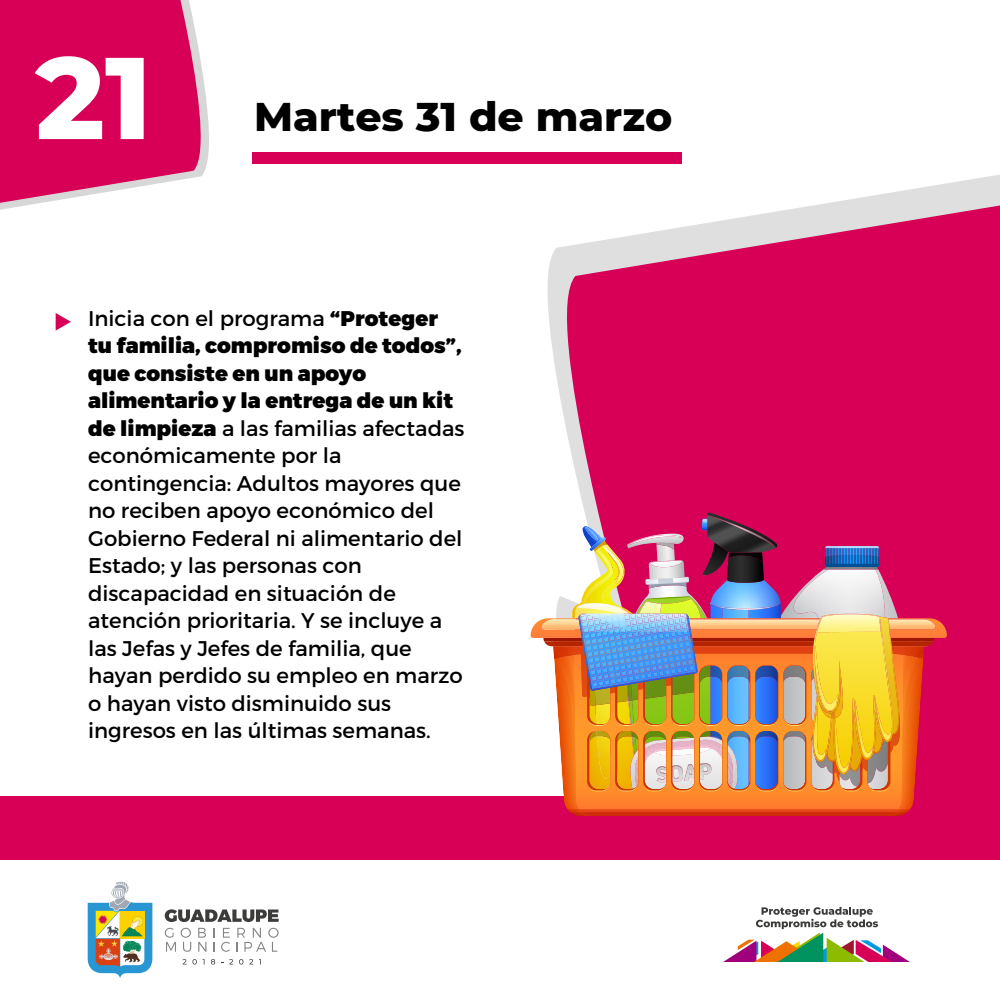
<style>
.page{position:relative;width:1000px;height:1000px;background:#fff}
.page>*{position:absolute;margin:0;border:0;box-sizing:border-box;transform-origin:0 0}
.t1{font:800 116px "Montserrat";color:#fff}
.t2{font:800 40.88px "Montserrat";color:#000}
.t3{font:21.25px/27.5px "Montserrat";color:#000}
.s1{font-weight:900}
</style>
<div class="page">
<svg style="left:0;top:65px;width:209px;height:145px"></svg>
<svg style="left:0;top:0;width:201px;height:206px;background:#da1d69"></svg>
<svg style="left:824px;top:174px;width:176px;height:30px"></svg>
<svg style="left:540px;top:204px;width:460px;height:593px;background:#de3576"></svg>
<div style="left:252px;top:153px;width:429px;height:11px;background:#d80056"></div>
<div style="left:0;top:797px;width:1000px;height:63px;background:#d80056"></div>
<svg style="left:56px;top:313px;width:15px;height:18px"></svg>
<svg style="left:165px;top:909px;width:114px;height:13px"></svg>
<svg style="left:165px;top:928px;width:26px;height:24px"></svg>
<svg style="left:198px;top:928px;width:8px;height:24px"></svg>
<svg style="left:214px;top:928px;width:1px;height:24px"></svg>
<svg style="left:221px;top:928px;width:9px;height:24px"></svg>
<svg style="left:236px;top:928px;width:43px;height:24px"></svg>
<svg style="left:183px;top:959px;width:14px;height:6px"></svg>
<svg style="left:211px;top:959px;width:4px;height:6px"></svg>
<svg style="left:229px;top:959px;width:4px;height:5px"></svg>
<svg style="left:239px;top:959px;width:4px;height:6px"></svg>
<svg style="left:249px;top:959px;width:4px;height:5px"></svg>
<svg style="left:88px;top:882px;width:64px;height:97px"></svg>
<svg style="left:723px;top:907px;width:187px;height:55px"></svg>
<img style="left:572px;top:546px;width:62px;height:72px">
<img style="left:607px;top:541px;width:19px;height:62px">
<img style="left:583px;top:548px;width:30px;height:55px">
<img style="left:603px;top:546px;width:21px;height:38px">
<img style="left:577px;top:603px;width:51px;height:11px">
<svg style="left:608px;top:604px;width:8px;height:2px"></svg>
<img style="left:582px;top:526px;width:20px;height:21px">
<svg style="left:585px;top:527px;width:22px;height:25px"></svg>
<img style="left:657px;top:548px;width:18px;height:12px">
<img style="left:656px;top:548px;width:18px;height:2px">
<img style="left:628px;top:585px;width:79px;height:29px">
<img style="left:629px;top:597px;width:82px;height:21px">
<svg style="left:646px;top:596px;width:44px;height:3px"></svg>
<img style="left:632px;top:599px;width:69px;height:19px">
<svg style="left:645px;top:577px;width:44px;height:12px"></svg>
<img style="left:639px;top:601px;width:23px;height:13px">
<img style="left:649px;top:560px;width:36px;height:19px">
<img style="left:651px;top:561px;width:31px;height:6px">
<img style="left:627px;top:534px;width:59px;height:14px">
<img style="left:629px;top:535px;width:54px;height:10px">
<img style="left:781px;top:567px;width:117px;height:51px">
<img style="left:823px;top:567px;width:55px;height:2px">
<img style="left:786px;top:570px;width:99px;height:48px">
<img style="left:825px;top:546px;width:54px;height:3px">
<img style="left:825px;top:566px;width:54px;height:1px">
<svg style="left:825px;top:549px;width:54px;height:17px"></svg>
<img style="left:711px;top:610px;width:70px;height:8px">
<img style="left:711px;top:580px;width:70px;height:23px">
<svg style="left:702px;top:519px;width:5px;height:11px"></svg>
<img style="left:727px;top:556px;width:37px;height:27px">
<img style="left:728px;top:552px;width:35px;height:10px">
<img style="left:702px;top:542px;width:26px;height:34px">
<img style="left:707px;top:512px;width:71px;height:36px">
<img style="left:711px;top:603px;width:70px;height:7px">
<img style="left:722px;top:610px;width:26px;height:8px">
<img style="left:722px;top:608px;width:23px;height:2px">
<img style="left:707px;top:515px;width:69px;height:37px">
<img style="left:709px;top:515px;width:66px;height:31px">
<img style="left:711px;top:516px;width:63px;height:30px">
<img style="left:572px;top:659px;width:334px;height:151px">
<svg style="left:544px;top:646px;width:380px;height:13px"></svg>
<img style="left:574px;top:646px;width:330px;height:51px">
<img style="left:543px;top:641px;width:391px;height:5px">
<img style="left:834px;top:713px;width:66px;height:68px">
<img style="left:543px;top:638px;width:391px;height:3px">
<img style="left:531px;top:618px;width:416px;height:20px">
<img style="left:542px;top:619px;width:393px;height:11px">
<img style="left:578px;top:810px;width:321px;height:1px">
<svg style="left:570px;top:811px;width:338px;height:5px"></svg>
<img style="left:576px;top:812px;width:325px;height:4px">
<img style="left:582px;top:812px;width:314px;height:4px">
<img style="left:587px;top:781px;width:23px;height:11px">
<img style="left:587px;top:716px;width:23px;height:10px">
<img style="left:615px;top:781px;width:23px;height:11px">
<img style="left:615px;top:716px;width:23px;height:10px">
<img style="left:643px;top:781px;width:24px;height:11px">
<img style="left:643px;top:716px;width:24px;height:10px">
<svg style="left:656px;top:765px;width:38px;height:22px"></svg>
<img style="left:671px;top:781px;width:24px;height:11px">
<img style="left:671px;top:716px;width:24px;height:10px">
<img style="left:699px;top:781px;width:24px;height:11px">
<img style="left:699px;top:716px;width:24px;height:10px">
<img style="left:727px;top:781px;width:24px;height:11px">
<img style="left:727px;top:716px;width:24px;height:10px">
<img style="left:755px;top:781px;width:24px;height:11px">
<img style="left:755px;top:716px;width:24px;height:10px">
<img style="left:783px;top:781px;width:24px;height:11px">
<img style="left:783px;top:716px;width:24px;height:10px">
<img style="left:811px;top:781px;width:24px;height:11px">
<svg style="left:811px;top:716px;width:2px;height:7px"></svg>
<img style="left:839px;top:781px;width:24px;height:11px">
<svg style="left:839px;top:781px;width:3px;height:7px"></svg>
<img style="left:867px;top:781px;width:24px;height:11px">
<img style="left:578px;top:615px;width:119px;height:76px">
<img style="left:593px;top:672px;width:103px;height:17px">
<img style="left:580px;top:632px;width:12px;height:57px">
<img style="left:687px;top:614px;width:9px;height:57px">
<img style="left:688px;top:622px;width:6px;height:36px">
<img style="left:580px;top:614px;width:109px;height:18px">
<img style="left:580px;top:614px;width:107px;height:9px">
<img style="left:894px;top:619px;width:5px;height:115px">
<img style="left:813px;top:616px;width:81px;height:158px">
<img style="left:836px;top:660px;width:7px;height:58px">
<img style="left:826px;top:713px;width:5px;height:5px">
<img style="left:813px;top:617px;width:28px;height:96px">
<img style="left:817px;top:614px;width:64px;height:18px">
<img style="left:817px;top:617px;width:6px;height:15px">
<img style="left:855px;top:699px;width:18px;height:59px">
<img style="left:835px;top:718px;width:14px;height:55px">
<svg style="left:831px;top:710px;width:5px;height:9px"></svg>
<img style="left:814px;top:702px;width:12px;height:58px">
<img style="left:814px;top:730px;width:11px;height:29px">
<img style="left:875px;top:695px;width:17px;height:45px">
<img style="left:815px;top:645px;width:23px;height:65px">
<h1 class="t1" style="left:35px;top:13px;width:118px">21</h1>
<h2 class="t2" style="left:254px;top:86px;width:420px">Martes 31 de marzo</h2>
<p class="t3" style="left:88px;top:304px;width:378px">Inicia con el programa <span class="s1">“Proteger tu familia, compromiso de todos”, que consiste en un apoyo alimentario y la entrega de un kit de limpieza</span> a las familias afectadas económicamente por la contingencia: Adultos mayores que no reciben apoyo económico del<br>Gobierno Federal ni alimentario del<br>Estado; y las personas con discapacidad en situación de atención prioritaria. Y se incluye a las Jefas y Jefes de familia, que hayan perdido su empleo en marzo o hayan visto disminuido sus ingresos en las últimas semanas.</p>
</div>
